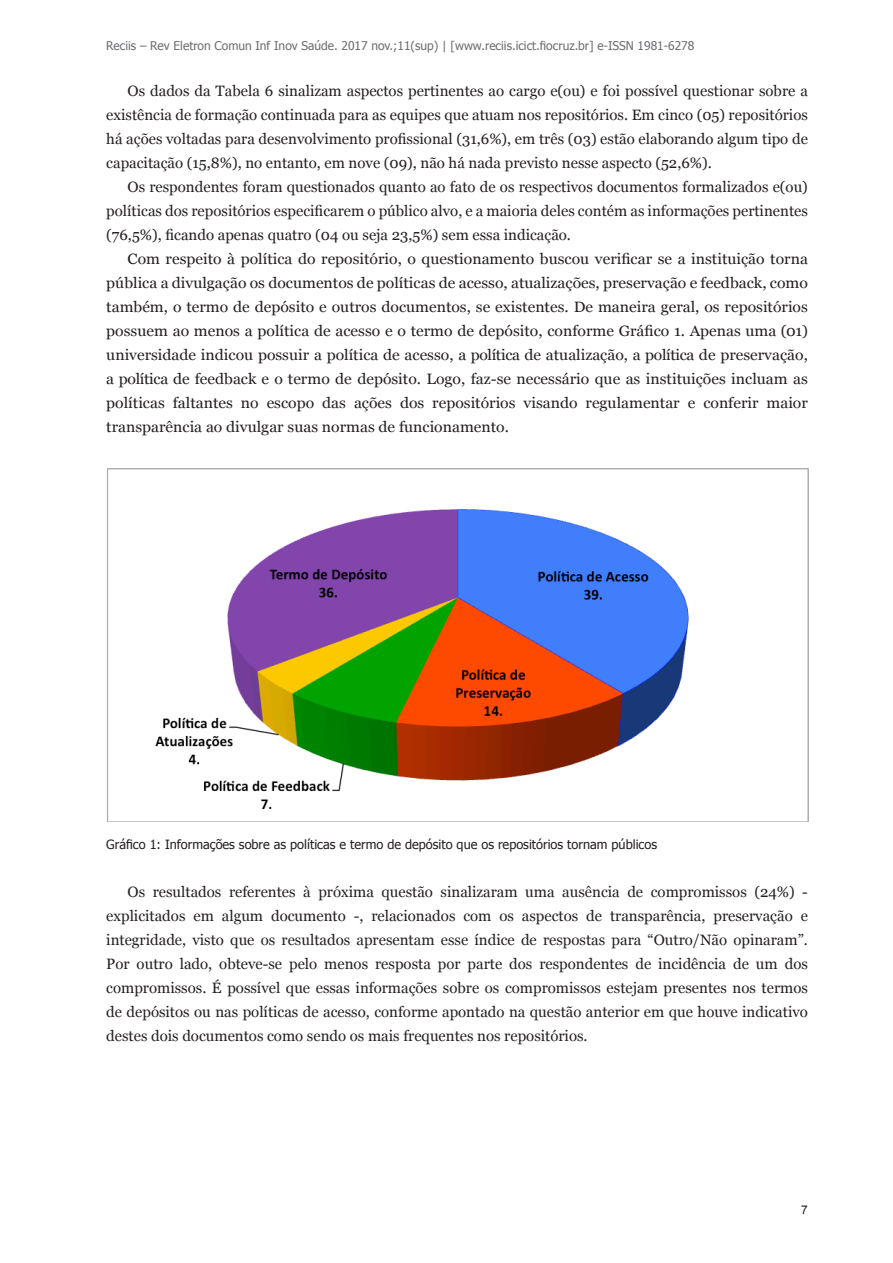
<style>
.page{position:relative;width:893px;height:1263px;background:#fff}
.page>*{position:absolute;margin:0;border:0;box-sizing:border-box;transform-origin:0 0}
.t1{font:15px/24px "Georgia";color:#231f20;text-align:justify}
.t2{font:15px/24px "Georgia";color:#231f20;text-align:justify;scale:1.05 1}
.t3{font:12.75px "Tahoma";color:#231f20}
.t4{font:12px "Tahoma";color:#6c6d70}
.t5{font:12px "Arial";color:#231f20}
</style>
<div class="page">
<img style="left:107px;top:468px;width:701px;height:353px">
<p class="t4" style="left:106px;top:38px;width:590px">Reciis – Rev Eletron Comun Inf Inov Saúde. 2017 nov.;11(sup) | [www.reciis.icict.fiocruz.br] e-ISSN 1981-6278</p>
<p class="t1" style="left:106px;top:80px;width:703px;text-indent:21px">Os dados da Tabela 6 sinalizam aspectos pertinentes ao cargo e(ou) e foi possível questionar sobre a existência de formação continuada para as equipes que atuam nos repositórios. Em cinco (05) repositórios há ações voltadas para desenvolvimento profissional (31,6%), em três (03) estão elaborando algum tipo de capacitação (15,8%), no entanto, em nove (09), não há nada previsto nesse aspecto (52,6%).</p>
<p class="t1" style="left:106px;top:176px;width:703px;text-indent:21px">Os respondentes foram questionados quanto ao fato de os respectivos documentos formalizados e(ou) políticas dos repositórios especificarem o público alvo, e a maioria deles contém as informações pertinentes (76,5%), ficando apenas quatro (04 ou seja 23,5%) sem essa indicação.</p>
<p class="t2" style="left:106px;top:248px;width:670px;text-indent:21px">Com respeito à política do repositório, o questionamento buscou verificar se a instituição torna pública a divulgação os documentos de políticas de acesso, atualizações, preservação e feedback, como também, o termo de depósito e outros documentos, se existentes. De maneira geral, os repositórios possuem ao menos a política de acesso e o termo de depósito, conforme Gráfico 1. Apenas uma (01) universidade indicou possuir a política de acesso, a política de atualização, a política de preservação, a política de feedback e o termo de depósito. Logo, faz-se necessário que as instituições incluam as políticas faltantes no escopo das ações dos repositórios visando regulamentar e conferir maior transparência ao divulgar suas normas de funcionamento.</p>
<p class="t3" style="left:106px;top:836px;width:552px">Gráfico 1: Informações sobre as políticas e termo de depósito que os repositórios tornam públicos</p>
<p class="t1" style="left:106px;top:880px;width:703px;text-indent:21px">Os resultados referentes à próxima questão sinalizaram uma ausência de compromissos (24%) - explicitados em algum documento -, relacionados com os aspectos de transparência, preservação e integridade, visto que os resultados apresentam esse índice de respostas para “Outro/Não opinaram”.<br>Por outro lado, obteve-se pelo menos resposta por parte dos respondentes de incidência de um dos compromissos. É possível que essas informações sobre os compromissos estejam presentes nos termos de depósitos ou nas políticas de acesso, conforme apontado na questão anterior em que houve indicativo destes dois documentos como sendo os mais frequentes nos repositórios.</p>
<p class="t5" style="left:801px;top:1202px;width:8px">7</p>
</div>
